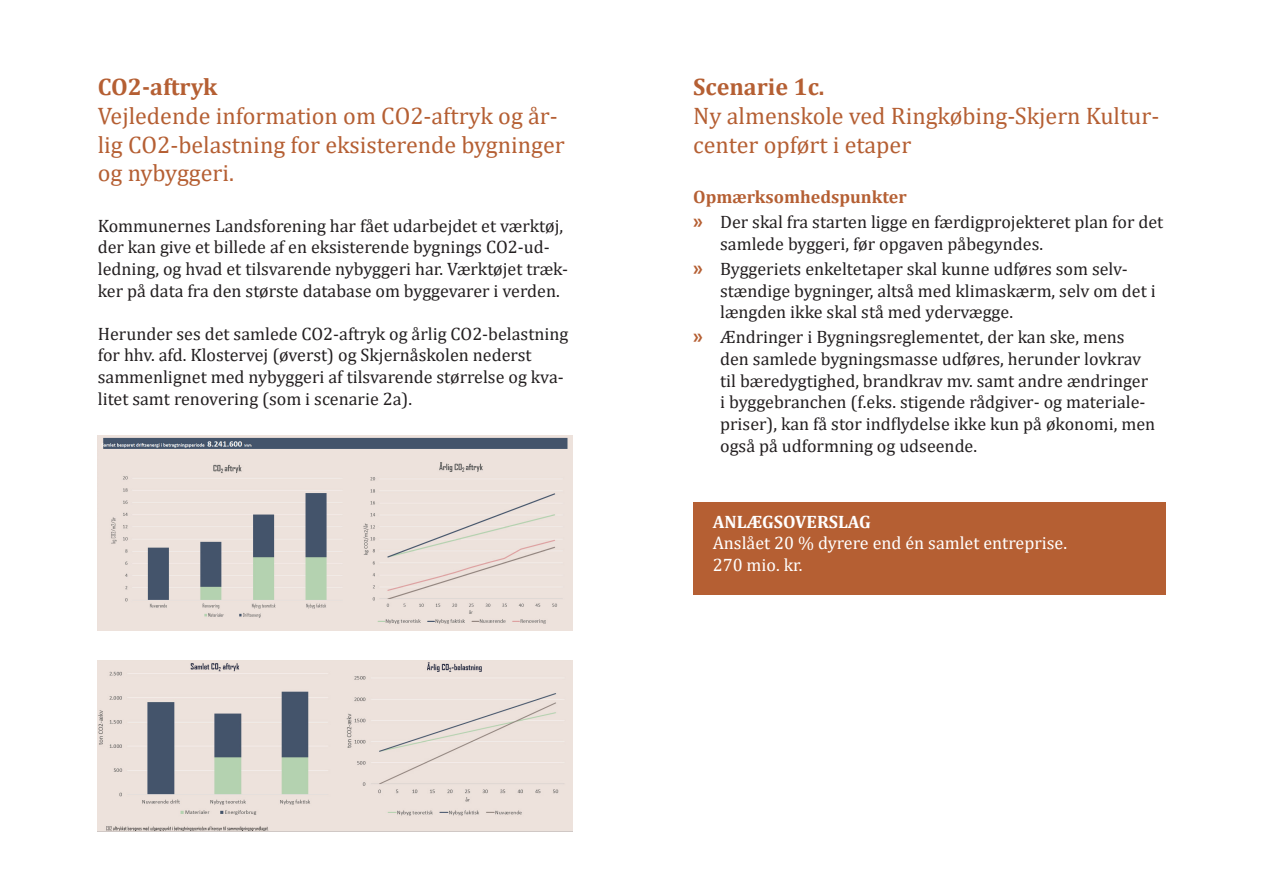
<style>
.page{position:relative;width:1263px;height:893px;background:#fff}
.page>*{position:absolute;margin:0;border:0;box-sizing:border-box;transform-origin:0 0}
.t1{font:24px/28.8px "Cambria";color:#b55f33}
.t2{font:700 24px "Cambria";color:#b55f33}
.Afsnitsformat_1{font:18px/21.6px "Cambria";color:#231f20}
.t3{font:18px "Cambria";color:#fff}
.t4{font:700 18px "Cambria";color:#b55f33}
.t5{font:700 18px "Cambria";color:#fff}
.s1{font-family:"Myriad Pro";font-weight:700;font-size:21px;color:#b55f33}
</style>
<div class="page">
<img style="left:98px;top:660px;width:475px;height:172px">
<img style="left:98px;top:436px;width:475px;height:194px">
<div style="left:693px;top:502px;width:472px;height:92px;background:#b55f33"></div>
<p class="t2" style="left:98px;top:70px;width:121px">CO2-aftryk</p>
<p class="t1" style="left:98px;top:101px;width:468px">Vejledende information om CO2-aftryk og år&shy;lig CO2-belastning for eksisterende bygninger og nybyggeri.</p>
<p class="Afsnitsformat_1" style="left:98px;top:215px;width:472px">Kommunernes Landsforening har fået udarbejdet et værktøj, der kan give et billede af en eksisterende bygnings CO2-ud&shy;ledning, og hvad et tilsvarende nybyggeri har. Værktøjet træk&shy;ker på data fra den største database om byggevarer i verden.</p>
<p class="Afsnitsformat_1" style="left:98px;top:323px;width:472px">Herunder ses det samlede CO2-aftryk og årlig CO2-belastning for hhv. afd. Klostervej (øverst) og Skjernåskolen nederst sammenlignet med nybyggeri af tilsvarende størrelse og kva&shy;litet samt renovering (som i scenarie 2a).</p>
<p class="t2" style="left:693px;top:70px;width:133px">Scenarie 1c.</p>
<p class="t1" style="left:693px;top:101px;width:468px">Ny almenskole ved Ringkøbing-Skjern Kultur&shy;center opført i etaper</p>
<p class="t4" style="left:693px;top:184px;width:215px">Opmærksomhedspunkter</p>
<p class="Afsnitsformat_1" style="left:720px;top:211px;width:445px;text-indent:-27px"><span class="s1">»</span> Der skal fra starten ligge en færdigprojekteret plan for det samlede byggeri, før opgaven påbegyndes.</p>
<p class="Afsnitsformat_1" style="left:720px;top:258px;width:437px;text-indent:-27px"><span class="s1">»</span> Byggeriets enkeltetaper skal kunne udføres som selv&shy;stændige bygninger, altså med klimaskærm, selv om det i længden ikke skal stå med ydervægge.</p>
<p class="Afsnitsformat_1" style="left:720px;top:326px;width:437px;text-indent:-27px"><span class="s1">»</span> Ændringer i Bygningsreglementet, der kan ske, mens den samlede bygningsmasse udføres, herunder lovkrav til bæredygtighed, brandkrav mv. samt andre ændringer i byggebranchen (f.eks. stigende rådgiver- og materiale&shy;priser), kan få stor indflydelse ikke kun på økonomi, men også på udformning og udseende.</p>
<p class="t5" style="left:713px;top:509px;width:160px">ANLÆGSOVERSLAG</p>
<p class="t3" style="left:713px;top:532px;width:356px">Anslået 20 % dyrere end én samlet entreprise.</p>
<p class="t3" style="left:713px;top:554px;width:91px">270 mio. kr.</p>
</div>
